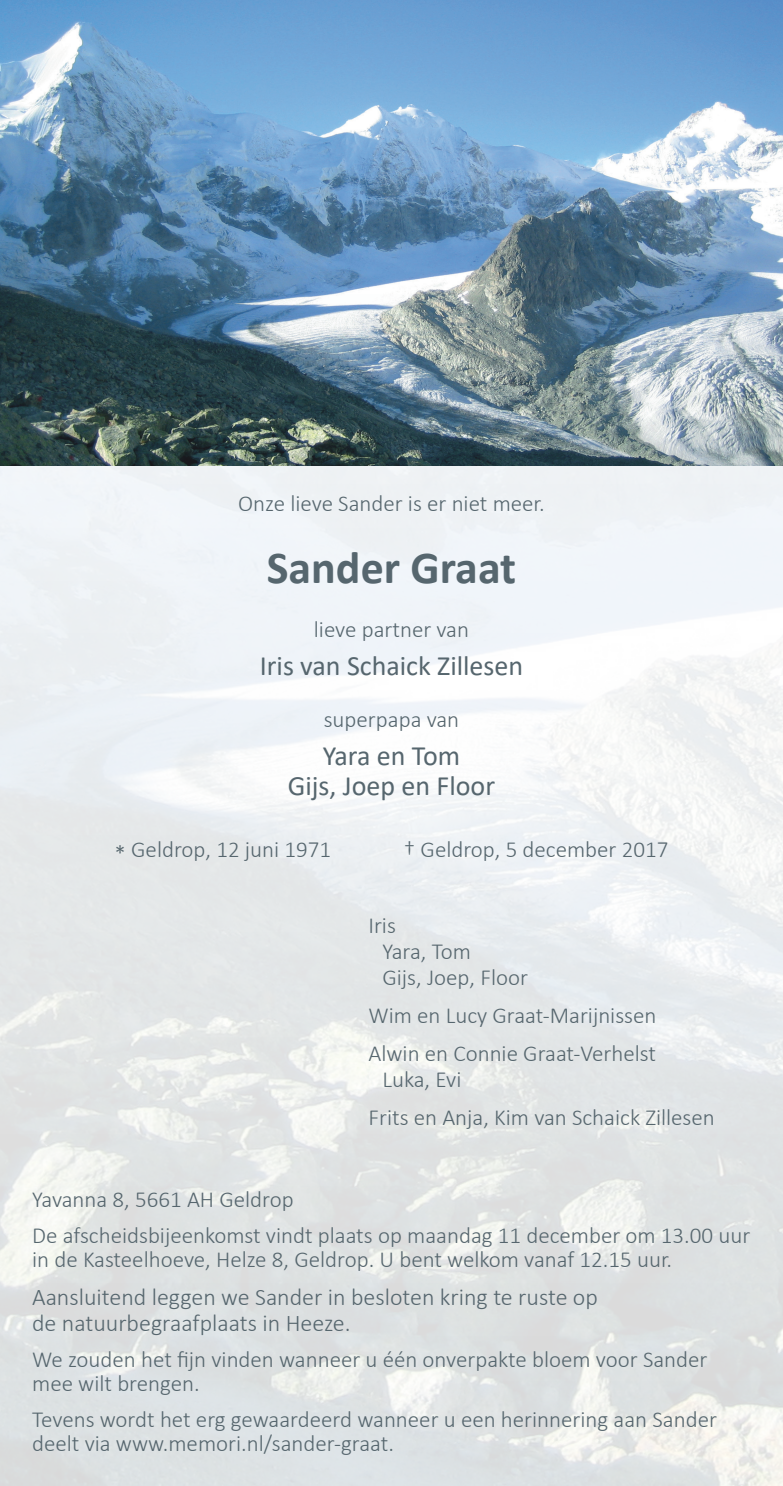
<style>
.page{position:relative;width:783px;height:1486px;background:#fff}
.page>*{position:absolute;margin:0;border:0;box-sizing:border-box;transform-origin:0 0}
.t1{font:700 46px "Calibri";color:#56666e}
.t2{font:28px/30px "Calibri";color:#56666e;text-align:center}
.t3{font:300 24px/26px "Calibri";color:#56666e}
.t4{font:300 23px/26px "Calibri";color:#56666e}
</style>
<div class="page">
<img style="left:0;top:0;width:782px;height:466px">
<p class="t4" style="left:238px;top:490px;width:308px">Onze lieve Sander is er niet meer.</p>
<h1 class="t1" style="left:267px;top:535px;width:251px">Sander Graat</h1>
<p class="t4" style="left:314px;top:616px;width:157px">lieve partner van</p>
<p class="t2" style="left:260px;top:649px;width:265px">Iris van Schaick Zillesen</p>
<p class="t4" style="left:323px;top:706px;width:137px">superpapa van</p>
<p class="t2" style="left:288px;top:739px;width:209px">Yara en Tom<br>Gijs, Joep en Floor</p>
<p class="t4" style="left:114px;top:836px;width:218px">* Geldrop, 12 juni 1971</p>
<p class="t4" style="left:404px;top:836px;width:266px">† Geldrop, 5 december 2017</p>
<p class="t4" style="left:382px;top:912px;width:147px;text-indent:-14px">Iris<br>Yara, Tom<br>Gijs, Joep, Floor</p>
<p class="t4" style="left:368px;top:996px;width:289px;line-height:38px">Wim en Lucy Graat-Marijnissen<br>Alwin en Connie Graat-Verhelst</p>
<p class="t4" style="left:368px;top:1060px;width:348px;line-height:38px;text-indent:14px">Luka, Evi<br>Frits en Anja, Kim van Schaick Zillesen</p>
<p class="t4" style="left:32px;top:1181px;width:719px;line-height:36px">Yavanna 8, 5661 AH Geldrop<br>De afscheidsbijeenkomst vindt plaats op maandag 11 december om 13.00 uur</p>
<p class="t4" style="left:32px;top:1246px;width:641px">in de Kasteelhoeve, Helze 8, Geldrop. U bent welkom vanaf 12.15 uur.</p>
<p class="t3" style="left:32px;top:1283px;width:567px">Aansluitend leggen we Sander in besloten kring te ruste op de natuurbegraafplaats in Heeze.</p>
<p class="t4" style="left:32px;top:1347px;width:676px;line-height:24px">We zouden het fijn vinden wanneer u één onverpakte bloem voor Sander mee wilt brengen.</p>
<p class="t4" style="left:32px;top:1407px;width:686px;line-height:24px">Tevens wordt het erg gewaardeerd wanneer u een herinnering aan Sander deelt via www.memori.nl/sander-graat.</p>
</div>
